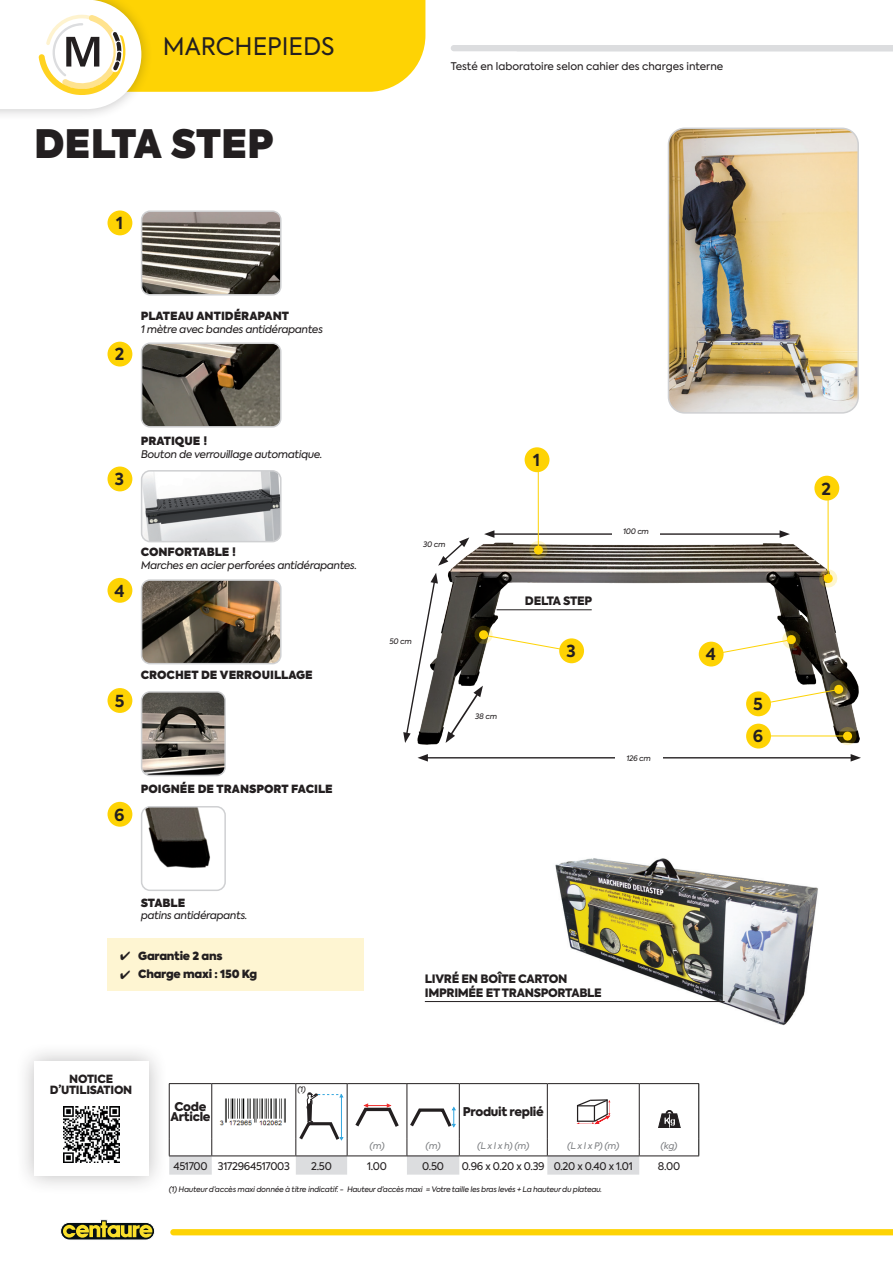
<style>
.page{position:relative;width:893px;height:1263px;background:#fff}
.page>*{position:absolute;margin:0;border:0;box-sizing:border-box;transform-origin:0 0}
.t1{font:800 39px "Axiforma";color:#231f20}
.t2{font:24px "Axiforma";color:#231f20}
.t3{font:700 16.5px/32.2px "Axiforma";color:#231f20}
.t4{font:900 12px/10.5px "Axiforma";letter-spacing:-.025em;color:#231f20;text-align:center}
.t5{font:900 11.55px/13.2px "Axiforma";letter-spacing:-.025em;color:#231f20}
.t6{font:800 11.25px "Axiforma";color:#231f20}
.t7{font:800 11.25px "Axiforma";letter-spacing:-.02em;color:#231f20}
.t8{font:900 11.25px/11.2px "Axiforma";letter-spacing:-.02em;color:#231f20;text-align:center}
.t9{font:italic 10.5px "Axiforma";letter-spacing:-.025em;color:#231f20}
.t10{font:10.5px "Axiforma";letter-spacing:-.01em;color:#231f20}
.t11{font:italic 9px "Axiforma";color:#808285}
.t12{font:italic 7.5px "Axiforma";letter-spacing:-.03em;color:#231f20}
</style>
<div class="page">
<svg style="left:425px;top:0;width:468px;height:52px"></svg>
<div style="left:14px;top:1042px;width:154px;height:154px;background:#231f20;opacity:.3"></div>
<div style="left:34px;top:1061px;width:114px;height:115px;background:#fff"></div>
<div style="left:0;top:0;width:153px;height:121px;background:#231f20;opacity:.26"></div>
<svg style="left:0;top:0;width:425px;height:109px"></svg>
<div style="left:451px;top:45px;width:442px;height:6px;background:#dcdddf"></div>
<svg style="left:170px;top:1229px;width:723px;height:6px;background:#fed308"></svg>
<svg style="left:60px;top:1222px;width:95px;height:18px"></svg>
<svg style="left:63px;top:1221px;width:92px;height:17px;background:#9b923e"></svg>
<svg style="left:14px;top:1143px;width:5px;height:53px"></svg>
<img style="left:524px;top:858px;width:294px;height:168px">
<img style="left:418px;top:542px;width:442px;height:203px">
<hr style="left:497px;top:609px;width:95px;height:1px;background:#231f20">
<svg style="left:403px;top:573px;width:35px;height:170px"></svg>
<div style="left:384px;top:628px;width:34px;height:26px;background:#fff"></div>
<hr style="left:492px;top:533px;width:290px;height:2px;background:#231f20">
<svg style="left:780px;top:530px;width:10px;height:8px"></svg>
<svg style="left:484px;top:530px;width:10px;height:8px"></svg>
<hr style="left:426px;top:757px;width:427px;height:1px;background:#231f20">
<svg style="left:851px;top:754px;width:10px;height:7px"></svg>
<svg style="left:418px;top:754px;width:10px;height:7px"></svg>
<div style="left:612px;top:524px;width:48px;height:15px;background:#fff"></div>
<div style="left:615px;top:750px;width:47px;height:15px;background:#fff"></div>
<div style="left:418px;top:531px;width:33px;height:26px;background:#fff"></div>
<div style="left:469px;top:703px;width:34px;height:26px;background:#fff"></div>
<svg style="left:438px;top:537px;width:31px;height:29px"></svg>
<svg style="left:446px;top:686px;width:37px;height:57px"></svg>
<hr style="left:169px;top:1083px;width:43px;height:1px;background:#231f20">
<hr style="left:169px;top:1084px;width:1px;height:55px;background:#231f20">
<hr style="left:212px;top:1083px;width:84px;height:1px;background:#231f20">
<hr style="left:211px;top:1084px;width:1px;height:55px;background:#231f20">
<hr style="left:296px;top:1083px;width:51px;height:1px;background:#231f20">
<hr style="left:295px;top:1084px;width:1px;height:55px;background:#231f20">
<hr style="left:347px;top:1083px;width:60px;height:1px;background:#231f20">
<hr style="left:347px;top:1084px;width:1px;height:55px;background:#231f20">
<hr style="left:407px;top:1083px;width:52px;height:1px;background:#231f20">
<hr style="left:407px;top:1084px;width:1px;height:55px;background:#231f20">
<hr style="left:459px;top:1083px;width:88px;height:1px;background:#231f20">
<hr style="left:459px;top:1084px;width:1px;height:55px;background:#231f20">
<hr style="left:547px;top:1083px;width:92px;height:1px;background:#231f20">
<hr style="left:639px;top:1083px;width:60px;height:1px;background:#231f20">
<hr style="left:547px;top:1084px;width:1px;height:55px;background:#231f20">
<hr style="left:639px;top:1084px;width:1px;height:55px;background:#231f20">
<hr style="left:639px;top:1155px;width:60px;height:1px;background:#231f20">
<hr style="left:698px;top:1084px;width:1px;height:55px;background:#000">
<svg style="left:698px;top:1139px;width:1px;height:16px"></svg>
<svg style="left:169px;top:1091px;width:471px;height:83px"></svg>
<svg style="left:658px;top:1110px;width:22px;height:18px"></svg>
<img style="left:63px;top:1106px;width:57px;height:57px">
<div style="left:108px;top:210px;width:24px;height:25px;background:#fed304;border-radius:50%"></div>
<div style="left:108px;top:342px;width:24px;height:24px;background:#fed304;border-radius:50%"></div>
<div style="left:108px;top:466px;width:24px;height:25px;background:#fed304;border-radius:50%"></div>
<div style="left:108px;top:578px;width:24px;height:25px;background:#fed304;border-radius:50%"></div>
<div style="left:108px;top:688px;width:24px;height:25px;background:#fed304;border-radius:50%"></div>
<div style="left:108px;top:802px;width:24px;height:25px;background:#fed304;border-radius:50%"></div>
<img style="left:144px;top:213px;width:135px;height:80px">
<div style="left:141px;top:210px;width:141px;height:86px;border:2px solid #cfd0d2;border-radius:9px"></div>
<img style="left:144px;top:345px;width:135px;height:80px">
<div style="left:141px;top:342px;width:141px;height:86px;border:2px solid #cfd0d2;border-radius:9px"></div>
<img style="left:142px;top:473px;width:137px;height:69px">
<div style="left:141px;top:470px;width:141px;height:72px;border:2px solid #cfd0d2;border-radius:9px"></div>
<img style="left:142px;top:582px;width:137px;height:82px">
<div style="left:141px;top:579px;width:141px;height:85px;border:2px solid #cfd0d2;border-radius:9px"></div>
<img style="left:142px;top:694px;width:81px;height:81px">
<div style="left:141px;top:691px;width:85px;height:85px;border:2px solid #cfd0d2;border-radius:9px"></div>
<img style="left:144px;top:809px;width:66px;height:59px">
<div style="left:141px;top:806px;width:85px;height:85px;border:2px solid #cfd0d2;border-radius:9px"></div>
<div style="left:108px;top:939px;width:256px;height:52px;background:#fef5d2"></div>
<img style="left:668px;top:128px;width:189px;height:283px">
<div style="left:668px;top:128px;width:191px;height:286px;border:2px solid #cfd0d2;border-radius:16px"></div>
<svg style="left:528px;top:539px;width:21px;height:21px"></svg>
<hr style="left:538px;top:464px;width:1px;height:85px;background:#fed304">
<div style="left:525px;top:447px;width:24px;height:25px;background:#fed304;border-radius:50%"></div>
<svg style="left:818px;top:568px;width:21px;height:20px"></svg>
<hr style="left:828px;top:492px;width:1px;height:86px;background:#fed304">
<div style="left:814px;top:476px;width:25px;height:25px;background:#fed304;border-radius:50%"></div>
<svg style="left:471px;top:623px;width:101px;height:29px"></svg>
<svg style="left:705px;top:627px;width:95px;height:29px"></svg>
<svg style="left:753px;top:677px;width:94px;height:29px"></svg>
<svg style="left:837px;top:725px;width:21px;height:20px"></svg>
<hr style="left:761px;top:735px;width:86px;height:1px;background:#fed304">
<div style="left:559px;top:638px;width:25px;height:25px;background:#fed304;border-radius:50%"></div>
<div style="left:699px;top:642px;width:25px;height:24px;background:#fed304;border-radius:50%"></div>
<div style="left:746px;top:691px;width:25px;height:25px;background:#fed304;border-radius:50%"></div>
<div style="left:746px;top:724px;width:25px;height:24px;background:#fed304;border-radius:50%"></div>
<hr style="left:425px;top:1001px;width:300px;height:1px;background:#231f20">
<h2 class="t2" style="left:163px;top:31px;width:173px">MARCHEPIEDS</h2>
<h1 class="t1" style="left:34px;top:115px;width:241px">DELTA STEP</h1>
<h3 class="t3" style="left:116px;top:207px;width:8px">1</h3>
<h3 class="t10" style="left:451px;top:59px;width:274px">Testé en laboratoire selon cahier des charges interne</h3>
<h3 class="t3" style="left:115px;top:339px;width:11px">2</h3>
<h3 class="t6" style="left:141px;top:308px;width:150px">PLATEAU ANTIDÉRAPANT</h3>
<h3 class="t9" style="left:141px;top:322px;width:184px">1 mètre avec bandes antidérapantes</h3>
<h3 class="t3" style="left:115px;top:463px;width:11px">3</h3>
<h3 class="t6" style="left:141px;top:433px;width:68px">PRATIQUE !</h3>
<h3 class="t9" style="left:141px;top:447px;width:183px">Bouton de verrouillage automatique.</h3>
<h3 class="t3" style="left:114px;top:575px;width:12px">4</h3>
<h3 class="t6" style="left:141px;top:544px;width:97px">CONFORTABLE !</h3>
<h3 class="t9" style="left:141px;top:558px;width:218px">Marches en acier perforées antidérapantes.</h3>
<h3 class="t3" style="left:115px;top:685px;width:11px">5</h3>
<h3 class="t6" style="left:141px;top:667px;width:174px">CROCHET DE VERROUILLAGE</h3>
<h3 class="t3" style="left:114px;top:799px;width:12px">6</h3>
<h3 class="t6" style="left:141px;top:781px;width:194px">POIGNÉE DE TRANSPORT FACILE</h3>
<h3 class="t6" style="left:141px;top:894px;width:46px">STABLE</h3>
<h3 class="t9" style="left:141px;top:909px;width:108px">patins antidérapants.</h3>
<h3 class="t7" style="left:120px;top:947px;width:104px">✔ Garantie 2 ans</h3>
<h3 class="t7" style="left:120px;top:966px;width:138px">✔ Charge maxi : 150 Kg</h3>
<h3 class="t8" style="left:50px;top:1073px;width:84px">NOTICE<br>D’UTILISATION</h3>
<p class="t12" style="left:298px;top:1084px;width:10px">(1)</p>
<p class="t12" style="left:423px;top:540px;width:24px">30 cm</p>
<p class="t12" style="left:390px;top:636px;width:24px">50 cm</p>
<p class="t12" style="left:475px;top:712px;width:23px">38 cm</p>
<h3 class="t3" style="left:533px;top:444px;width:8px">1</h3>
<h3 class="t5" style="left:525px;top:594px;width:69px">DELTA STEP</h3>
<p class="t12" style="left:623px;top:527px;width:27px">100 cm</p>
<h3 class="t3" style="left:566px;top:635px;width:11px">3</h3>
<h3 class="t3" style="left:706px;top:639px;width:12px">4</h3>
<p class="t12" style="left:626px;top:753px;width:26px">126 cm</p>
<h3 class="t5" style="left:425px;top:973px;width:179px">LIVRÉ EN BOÎTE CARTON<br>IMPRIMÉE ET TRANSPORTABLE</h3>
<h3 class="t4" style="left:171px;top:1101px;width:41px">Code<br>Article</h3>
<h3 class="t4" style="left:463px;top:1107px;width:82px">Produit replié</h3>
<p class="t11" style="left:370px;top:1140px;width:16px">(m)</p>
<p class="t11" style="left:426px;top:1140px;width:16px">(m)</p>
<p class="t11" style="left:477px;top:1140px;width:54px">(L x l x h) (m)</p>
<p class="t11" style="left:567px;top:1140px;width:54px">(L x l x P) (m)</p>
<p class="t11" style="left:661px;top:1140px;width:18px">(kg)</p>
<h3 class="t10" style="left:173px;top:1160px;width:118px">451700 3172964517003</h3>
<h3 class="t10" style="left:311px;top:1160px;width:22px">2.50</h3>
<h3 class="t10" style="left:367px;top:1160px;width:21px">1.00</h3>
<h3 class="t10" style="left:422px;top:1160px;width:23px">0.50</h3>
<h3 class="t10" style="left:462px;top:1160px;width:172px">0.96 x 0.20 x 0.39 0.20 x 0.40 x 1.01</h3>
<h3 class="t10" style="left:658px;top:1160px;width:24px">8.00</h3>
<p class="t12" style="left:169px;top:1185px;width:435px">(1) Hauteur d’accès maxi donnée à titre indicatif. - Hauteur d’accès maxi = Votre taille les bras levés + La hauteur du plateau.</p>
<h3 class="t3" style="left:753px;top:688px;width:12px">5<br>6</h3>
<h3 class="t3" style="left:822px;top:473px;width:11px">2</h3>
</div>
